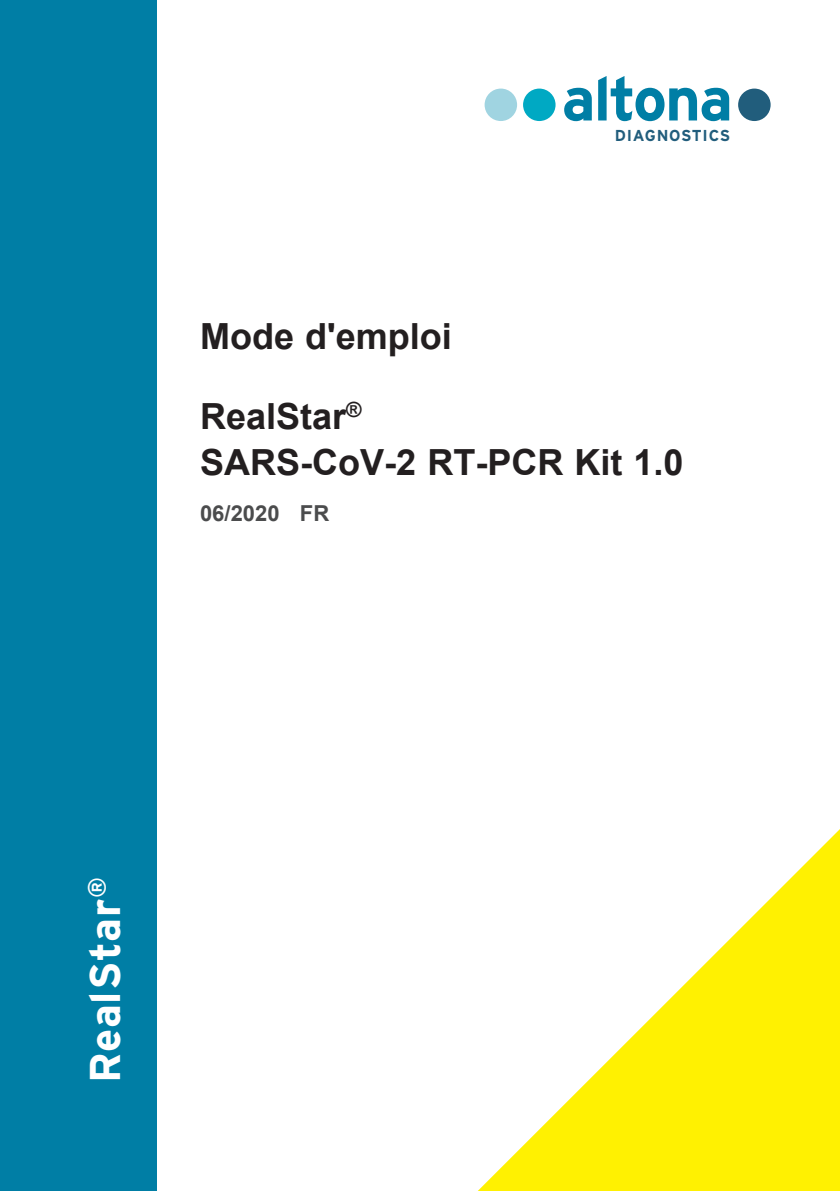
<style>
.page{position:relative;width:840px;height:1191px;background:#fff}
.page>*{position:absolute;margin:0;border:0;box-sizing:border-box;transform-origin:0 0}
.t1{font:700 61px "Interstate";letter-spacing:-.03em;color:#007ea5}
.t2{font:700 43px "Interstate";letter-spacing:.015em;color:#fff}
.Coverpage_kitname{font:700 36px "Arial";color:#231f20}
.Coverpage_handbook_n{font:700 36px "Arial";color:#231f20}
.Coverpage_productlin{font:700 36px "Arial";color:#231f20}
.Coverpage_version_in{font:700 22px "Arial";color:#4b4c4d}
.t3{font:700 15.8px "Interstate";letter-spacing:.04em;color:#215d7c}
</style>
<div class="page">
<div style="left:0;top:0;width:157px;height:1191px;background:#007ea5"></div>
<div style="left:484px;top:89px;width:33px;height:32px;background:#a0d4e1;border-radius:50%"></div>
<div style="left:522px;top:89px;width:33px;height:32px;background:#00a9c3;border-radius:50%"></div>
<div style="left:737px;top:89px;width:33px;height:32px;background:#215d7c;border-radius:50%"></div>
<svg style="left:478px;top:830px;width:361px;height:361px"></svg>
<p class="Coverpage_handbook_n" style="left:200px;top:311px;width:253px">Mode d'emploi</p>
<h1 class="t1" style="left:561px;top:62px;width:173px">altona</h1>
<p class="t3" style="left:614px;top:126px;width:117px">DIAGNOSTICS</p>
<p class="Coverpage_productlin" style="left:200px;top:391px;width:163px">RealStar<sup>®</sup></p>
<p class="Coverpage_kitname" style="left:200px;top:437px;width:485px">SARS-CoV-2 RT-PCR Kit 1.0</p>
<p class="Coverpage_version_in" style="left:200px;top:497px;width:131px">06/2020 FR</p>
<p class="t2" style="left:79px;top:1082px;width:207px;rotate:-90deg">RealStar<sup>®</sup></p>
</div>
